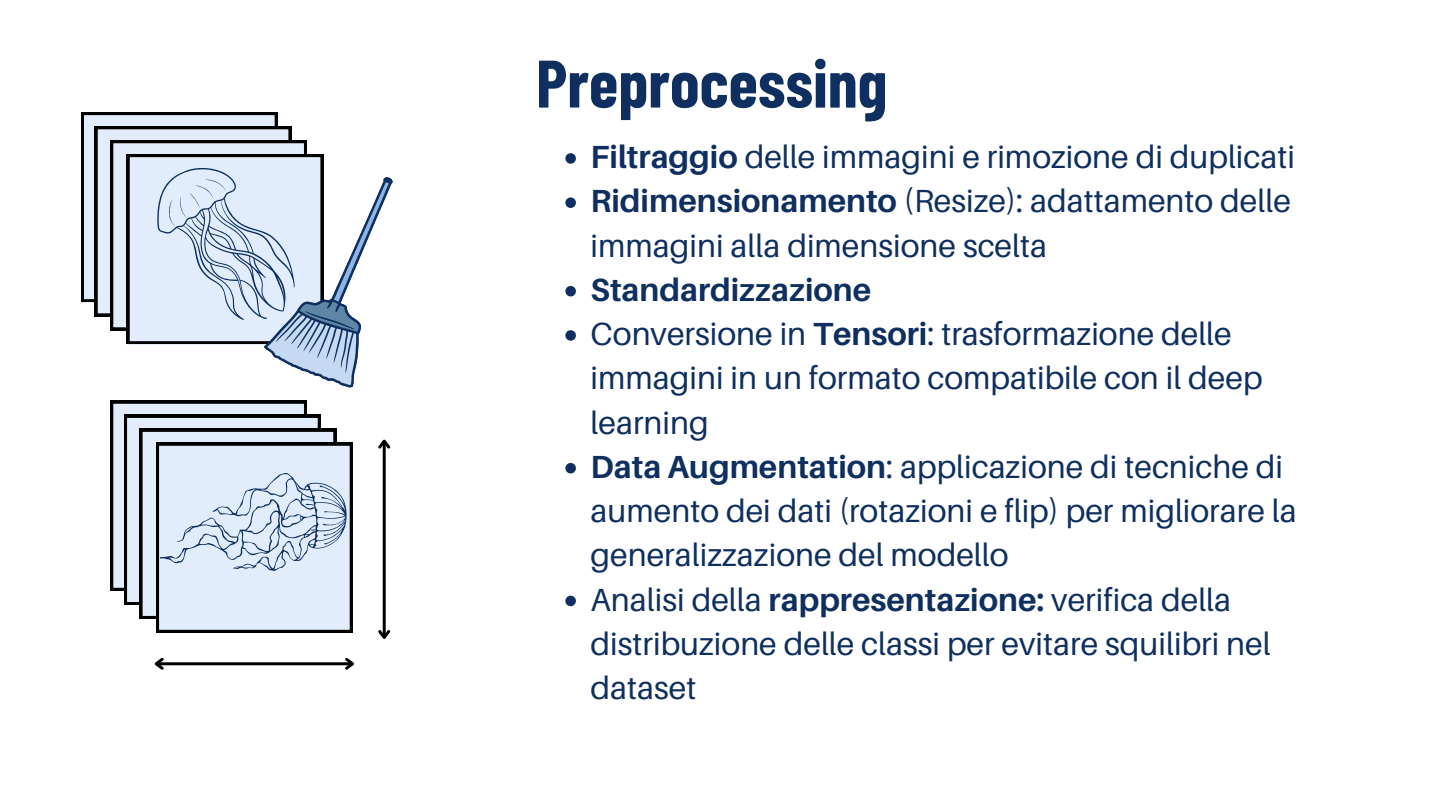
<style>
.page{position:relative;width:1440px;height:810px;background:#fff}
.page>*{position:absolute;margin:0;border:0;box-sizing:border-box;transform-origin:0 0}
.t1{font:700 67px "Barlow Condensed";color:#0e2f5f}
.t2{font:32px/44.2px "Aileron";color:#0e2f5f}
.t3{font:700 32px "Aileron";color:#0e2f5f}
.s1{font-weight:700}
</style>
<div class="page">
<svg style="left:565px;top:153px;width:11px;height:11px"></svg>
<svg style="left:565px;top:197px;width:11px;height:11px"></svg>
<svg style="left:565px;top:286px;width:11px;height:10px"></svg>
<svg style="left:565px;top:330px;width:11px;height:11px"></svg>
<svg style="left:565px;top:463px;width:11px;height:10px"></svg>
<svg style="left:565px;top:596px;width:11px;height:10px"></svg>
<hr style="left:156px;top:662px;width:197px;height:3px;background:#000">
<svg style="left:154px;top:657px;width:12px;height:13px"></svg>
<svg style="left:342px;top:657px;width:12px;height:13px"></svg>
<svg style="left:81px;top:112px;width:312px;height:527px"></svg>
<p class="t1" style="left:536px;top:41px;width:353px">Preprocessing</p>
<p class="t2" style="left:591px;top:134px;width:706px"><span class="s1">Filtraggio</span> delle immagini e rimozione di duplicati</p>
<p class="t2" style="left:591px;top:179px;width:702px"><span class="s1">Ridimensionamento</span> (Resize): adattamento delle immagini alla dimensione scelta</p>
<p class="t3" style="left:591px;top:270px;width:282px">Standardizzazione</p>
<p class="t2" style="left:591px;top:311px;width:674px">Conversione in <span class="s1">Tensori</span>: trasformazione delle immagini in un formato compatibile con il deep learning</p>
<p class="t2" style="left:591px;top:444px;width:708px"><span class="s1">Data Augmentation</span>: applicazione di tecniche di aumento dei dati (rotazioni e flip) per migliorare la generalizzazione del modello</p>
<h1 class="t2" style="left:591px;top:577px;width:682px">Analisi della <span class="s1">rappresentazione:</span> verifica della distribuzione delle classi per evitare squilibri nel dataset</h1>
</div>
